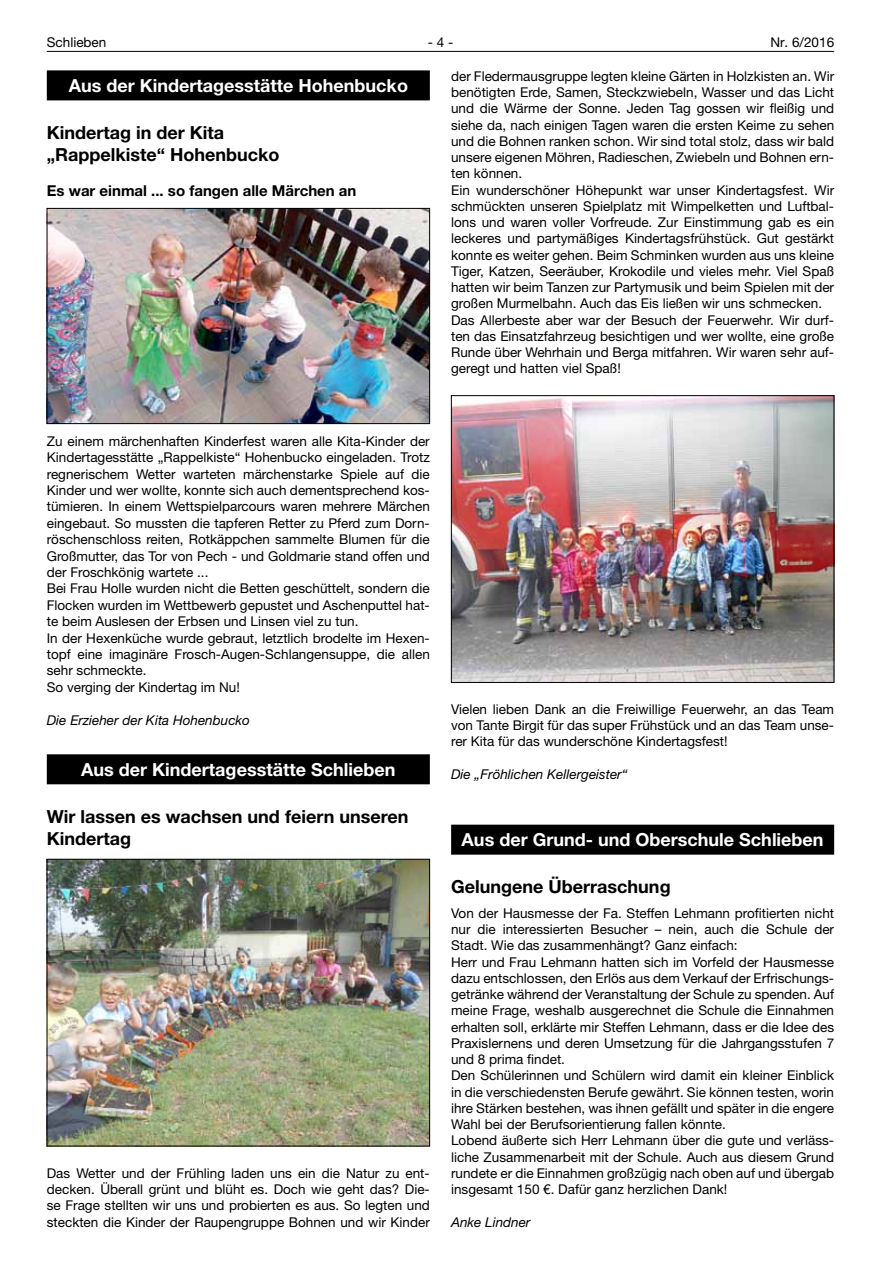
<style>
.page{position:relative;width:881px;height:1263px;background:#fff}
.page>*{position:absolute;margin:0;border:0;box-sizing:border-box;transform-origin:0 0}
.t1{font:700 18px/21.8px "Helvetica Neue LT";color:#000}
.t2{font:700 18px "Helvetica Neue LT";color:#fff}
.t3{font:700 15px "Helvetica Neue LT";color:#000}
.t4{font:13.5px/16.2px "Helvetica Neue LT";color:#000}
.t5{font:italic 13.5px "Helvetica Neue LT";color:#000}
</style>
<div class="page">
<hr style="left:47px;top:51px;width:786px;height:1px;background:#000">
<div style="left:47px;top:70px;width:382px;height:30px;background:#000"></div>
<div style="left:47px;top:754px;width:382px;height:30px;background:#000"></div>
<img style="left:49px;top:210px;width:378px;height:212px">
<div style="left:47px;top:208px;width:382px;height:216px;border:1px solid #000"></div>
<img style="left:49px;top:861px;width:378px;height:283px">
<div style="left:47px;top:859px;width:382px;height:287px;border:1px solid #000"></div>
<div style="left:451px;top:824px;width:382px;height:30px;background:#a7a7a7"></div>
<div style="left:451px;top:825px;width:382px;height:30px;background:#000"></div>
<img style="left:453px;top:397px;width:378px;height:284px">
<div style="left:451px;top:395px;width:382px;height:288px;border:1px solid #000"></div>
<p class="t4" style="left:47px;top:34px;width:61px">Schlieben</p>
<p class="t4" style="left:427px;top:34px;width:27px">- 4 -</p>
<p class="t4" style="left:770px;top:34px;width:65px">Nr. 6/2016</p>
<h1 class="t2" style="left:69px;top:74px;width:341px">Aus der Kindertagesstätte Hohenbucko</h1>
<h1 class="t1" style="left:47px;top:121px;width:234px">Kindertag in der Kita „Rappelkiste“ Hohenbucko</h1>
<p class="t3" style="left:47px;top:181px;width:311px">Es war einmal ... so fangen alle Märchen an</p>
<p class="t4" style="left:451px;top:68px;width:384px">der Fledermausgruppe legten kleine Gärten in Holzkisten an. Wir benötigten Erde, Samen, Steckzwiebeln, Wasser und das Licht und die Wärme der Sonne. Jeden Tag gossen wir fleißig und siehe da, nach einigen Tagen waren die ersten Keime zu sehen und die Bohnen ranken schon. Wir sind total stolz, dass wir bald unsere eigenen Möhren, Radieschen, Zwiebeln und Bohnen ern&shy;ten können.<br>Ein wunderschöner Höhepunkt war unser Kindertagsfest. Wir schmückten unseren Spielplatz mit Wimpelketten und Luftbal&shy;lons und waren voller Vorfreude. Zur Einstimmung gab es ein leckeres und partymäßiges Kindertagsfrühstück. Gut gestärkt konnte es weiter gehen. Beim Schminken wurden aus uns kleine Tiger, Katzen, Seeräuber, Krokodile und vieles mehr. Viel Spaß hatten wir beim Tanzen zur Partymusik und beim Spielen mit der großen Murmelbahn. Auch das Eis ließen wir uns schmecken.<br>Das Allerbeste aber war der Besuch der Feuerwehr. Wir durf&shy;ten das Einsatzfahrzeug besichtigen und wer wollte, eine große Runde über Wehrhain und Berga mitfahren. Wir waren sehr auf&shy;geregt und hatten viel Spaß!</p>
<p class="t4" style="left:47px;top:433px;width:384px">Zu einem märchenhaften Kinderfest waren alle Kita-Kinder der Kindertagesstätte „Rappelkiste“ Hohenbucko eingeladen. Trotz regnerischem Wetter warteten märchenstarke Spiele auf die Kinder und wer wollte, konnte sich auch dementsprechend kos&shy;tümieren. In einem Wettspielparcours waren mehrere Märchen eingebaut. So mussten die tapferen Retter zu Pferd zum Dorn&shy;röschenschloss reiten, Rotkäppchen sammelte Blumen für die Großmutter, das Tor von Pech - und Goldmarie stand offen und der Froschkönig wartete ...<br>Bei Frau Holle wurden nicht die Betten geschüttelt, sondern die Flocken wurden im Wettbewerb gepustet und Aschenputtel hat&shy;te beim Auslesen der Erbsen und Linsen viel zu tun.<br>In der Hexenküche wurde gebraut, letztlich brodelte im Hexen&shy;topf eine imaginäre Frosch-Augen-Schlangensuppe, die allen sehr schmeckte.<br>So verging der Kindertag im Nu!</p>
<p class="t5" style="left:47px;top:712px;width:204px">Die Erzieher der Kita Hohenbucko</p>
<h1 class="t2" style="left:81px;top:758px;width:315px">Aus der Kindertagesstätte Schlieben</h1>
<h1 class="t1" style="left:47px;top:805px;width:363px">Wir lassen es wachsen und feiern unseren<br>Kindertag</h1>
<p class="t4" style="left:47px;top:1164px;width:384px;text-align:justify">Das Wetter und der Frühling laden uns ein die Natur zu ent&shy;decken. Überall grünt und blüht es. Doch wie geht das? Die&shy;se Frage stellten wir uns und probierten es aus. So legten und steckten die Kinder der Raupengruppe Bohnen und wir Kinder</p>
<p class="t4" style="left:451px;top:701px;width:384px;text-align:justify">Vielen lieben Dank an die Freiwillige Feuerwehr, an das Team von Tante Birgit für das super Frühstück und an das Team unse&shy;rer Kita für das wunderschöne Kindertagsfest!</p>
<p class="t5" style="left:451px;top:766px;width:178px">Die „Fröhlichen Kellergeister“</p>
<h1 class="t2" style="left:461px;top:828px;width:363px">Aus der Grund- und Oberschule Schlieben</h1>
<h1 class="t1" style="left:451px;top:875px;width:221px">Gelungene Überraschung</h1>
<p class="t4" style="left:451px;top:905px;width:384px">Von der Hausmesse der Fa. Steffen Lehmann profitierten nicht nur die interessierten Besucher – nein, auch die Schule der Stadt. Wie das zusammenhängt? Ganz einfach:<br>Herr und Frau Lehmann hatten sich im Vorfeld der Hausmesse dazu entschlossen, den Erlös aus dem Verkauf der Erfrischungs&shy;getränke während der Veranstaltung der Schule zu spenden. Auf meine Frage, weshalb ausgerechnet die Schule die Einnahmen erhalten soll, erklärte mir Steffen Lehmann, dass er die Idee des Praxislernens und deren Umsetzung für die Jahrgangsstufen 7 und 8 prima findet.<br>Den Schülerinnen und Schülern wird damit ein kleiner Einblick in die verschiedensten Berufe gewährt. Sie können testen, worin ihre Stärken bestehen, was ihnen gefällt und später in die engere Wahl bei der Berufsorientierung fallen könnte.<br>Lobend äußerte sich Herr Lehmann über die gute und verläss&shy;liche Zusammenarbeit mit der Schule. Auch aus diesem Grund rundete er die Einnahmen großzügig nach oben auf und übergab insgesamt 150 €. Dafür ganz herzlichen Dank!</p>
<p class="t5" style="left:451px;top:1214px;width:81px">Anke Lindner</p>
</div>
